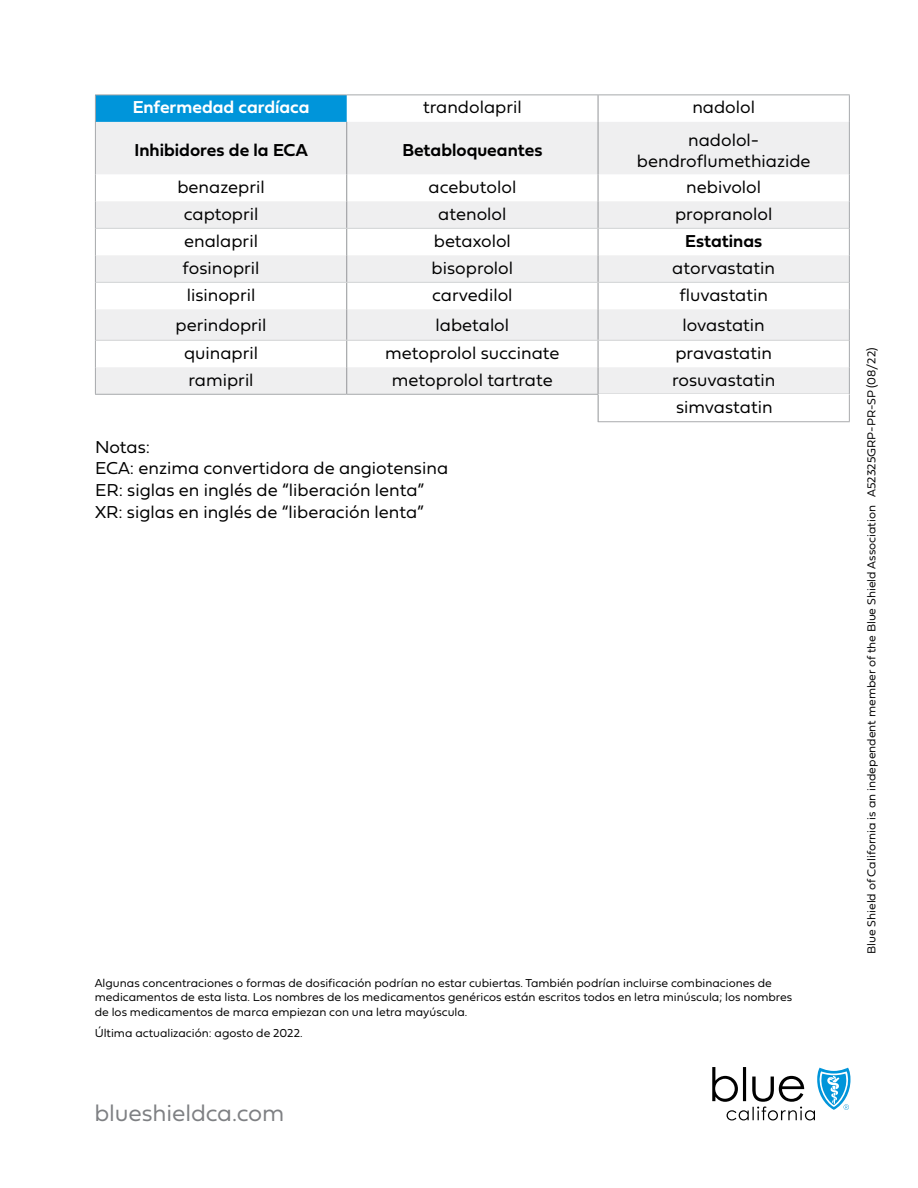
<style>
.page{position:relative;width:918px;height:1188px;background:#fff}
.page>*{position:absolute;margin:0;border:0;box-sizing:border-box;transform-origin:0 0}
.t1{font:24px "Fieldwork Geo Light";letter-spacing:-.005em;color:#7e8083}
.t2{font:18px/21.6px "Fieldwork Geo Light";color:#000;text-align:center}
.t3{font:18px "Fieldwork Geo Demibold";color:#000}
.t4{font:18px "Fieldwork Geo Demibold";color:#fff}
.t5{font:12px/14.4px "Fieldwork Geo Light";color:#000}
</style>
<div class="page">
<svg style="left:712px;top:1067px;width:138px;height:53px"></svg>
<svg style="left:96px;top:95px;width:753px;height:27px"></svg>
<svg style="left:96px;top:122px;width:753px;height:272px;fill:#efeff0"></svg>
<svg style="left:95px;top:95px;width:1px;height:27px"></svg>
<hr style="left:95px;top:94px;width:252px;height:1px;background:#a7a9ac">
<hr style="left:347px;top:94px;width:251px;height:1px;background:#a7a9ac">
<hr style="left:598px;top:94px;width:252px;height:1px;background:#a7a9ac">
<svg style="left:598px;top:95px;width:1px;height:27px"></svg>
<svg style="left:849px;top:95px;width:1px;height:27px"></svg>
<hr style="left:95px;top:122px;width:1px;height:52px;background:#a7a9ac">
<hr style="left:346px;top:122px;width:1px;height:52px;background:#939598">
<hr style="left:598px;top:122px;width:1px;height:52px;background:#939598">
<hr style="left:849px;top:122px;width:1px;height:52px;background:#a7a9ac">
<hr style="left:95px;top:309px;width:1px;height:31px;background:#a7a9ac">
<hr style="left:346px;top:309px;width:1px;height:31px;background:#939598">
<hr style="left:598px;top:309px;width:1px;height:31px;background:#939598">
<hr style="left:849px;top:309px;width:1px;height:31px;background:#a7a9ac">
<hr style="left:95px;top:394px;width:252px;height:1px;background:#a7a9ac">
<hr style="left:347px;top:394px;width:251px;height:1px;background:#a7a9ac">
<hr style="left:96px;top:228px;width:251px;height:1px;background:#d1d3d4">
<hr style="left:347px;top:228px;width:251px;height:1px;background:#d1d3d4">
<hr style="left:598px;top:228px;width:251px;height:1px;background:#d1d3d4">
<svg style="left:95px;top:174px;width:1px;height:135px"></svg>
<hr style="left:96px;top:282px;width:251px;height:1px;background:#d1d3d4">
<hr style="left:347px;top:282px;width:251px;height:1px;background:#d1d3d4">
<hr style="left:598px;top:282px;width:251px;height:1px;background:#d1d3d4">
<svg style="left:346px;top:174px;width:1px;height:135px"></svg>
<svg style="left:598px;top:174px;width:1px;height:135px"></svg>
<svg style="left:849px;top:174px;width:1px;height:135px"></svg>
<svg style="left:95px;top:340px;width:1px;height:54px"></svg>
<hr style="left:96px;top:340px;width:251px;height:1px;background:#d1d3d4">
<hr style="left:347px;top:340px;width:251px;height:1px;background:#d1d3d4">
<hr style="left:598px;top:340px;width:251px;height:1px;background:#d1d3d4">
<svg style="left:346px;top:341px;width:1px;height:53px"></svg>
<svg style="left:849px;top:340px;width:1px;height:81px"></svg>
<hr style="left:598px;top:421px;width:252px;height:1px;background:#939598">
<svg style="left:598px;top:341px;width:1px;height:81px"></svg>
<p class="t4" style="left:133px;top:93px;width:178px">Enfermedad cardíaca</p>
<p class="t2" style="left:423px;top:96px;width:100px">trandolapril</p>
<p class="t2" style="left:692px;top:96px;width:64px">nadolol</p>
<p class="t3" style="left:135px;top:136px;width:175px">Inhibidores de la ECA</p>
<p class="t3" style="left:402px;top:136px;width:142px">Betabloqueantes</p>
<p class="t2" style="left:637px;top:128px;width:175px">nadolol&shy;bendroflumethiazide</p>
<p class="t2" style="left:177px;top:175px;width:89px">benazepril</p>
<p class="t2" style="left:428px;top:175px;width:89px">acebutolol</p>
<p class="t2" style="left:686px;top:175px;width:76px">nebivolol</p>
<p class="t2" style="left:184px;top:202px;width:76px">captopril</p>
<p class="t2" style="left:438px;top:202px;width:70px">atenolol</p>
<p class="t2" style="left:675px;top:202px;width:99px">propranolol</p>
<p class="t2" style="left:184px;top:229px;width:75px">enalapril</p>
<p class="t2" style="left:434px;top:229px;width:79px">betaxolol</p>
<p class="t3" style="left:685px;top:227px;width:79px">Estatinas</p>
<p class="t2" style="left:183px;top:256px;width:78px">fosinopril</p>
<p class="t2" style="left:432px;top:256px;width:83px">bisoprolol</p>
<p class="t2" style="left:672px;top:256px;width:104px">atorvastatin</p>
<p class="t2" style="left:187px;top:283px;width:70px">lisinopril</p>
<p class="t2" style="left:432px;top:283px;width:82px">carvedilol</p>
<p class="t2" style="left:679px;top:283px;width:90px">fluvastatin</p>
<p class="t2" style="left:176px;top:313px;width:93px">perindopril</p>
<p class="t2" style="left:436px;top:313px;width:75px">labetalol</p>
<p class="t2" style="left:683px;top:313px;width:84px">lovastatin</p>
<p class="t2" style="left:184px;top:341px;width:76px">quinapril</p>
<p class="t2" style="left:385px;top:341px;width:176px">metoprolol succinate</p>
<p class="t2" style="left:675px;top:341px;width:98px">pravastatin</p>
<p class="t2" style="left:189px;top:368px;width:67px">ramipril</p>
<p class="t2" style="left:392px;top:368px;width:162px">metoprolol tartrate</p>
<p class="t2" style="left:672px;top:368px;width:105px">rosuvastatin</p>
<p class="t2" style="left:95px;top:435px;width:355px;text-align:left">Notas:<br>ECA: enzima convertidora de angiotensina ER: siglas en inglés de “liberación lenta” XR: siglas en inglés de “liberación lenta”</p>
<p class="t2" style="left:676px;top:395px;width:98px">simvastatin</p>
<p class="t5" style="left:95px;top:975px;width:699px">Algunas concentraciones o formas de dosificación podrían no estar cubiertas. También podrían incluirse combinaciones de medicamentos de esta lista. Los nombres de los medicamentos genéricos están escritos todos en letra minúscula; los nombres de los medicamentos de marca empiezan con una letra mayúscula.</p>
<p class="t5" style="left:95px;top:1025px;width:209px">Última actualización: agosto de 2022.</p>
<h1 class="t1" style="left:94px;top:1094px;width:191px">blueshieldca.com</h1>
<p class="t5" style="left:864px;top:954px;width:608px;rotate:-90deg">Blue Shield of California is an independent member of the Blue Shield Association A52325GRP-PR-SP (08/22)</p>
</div>
